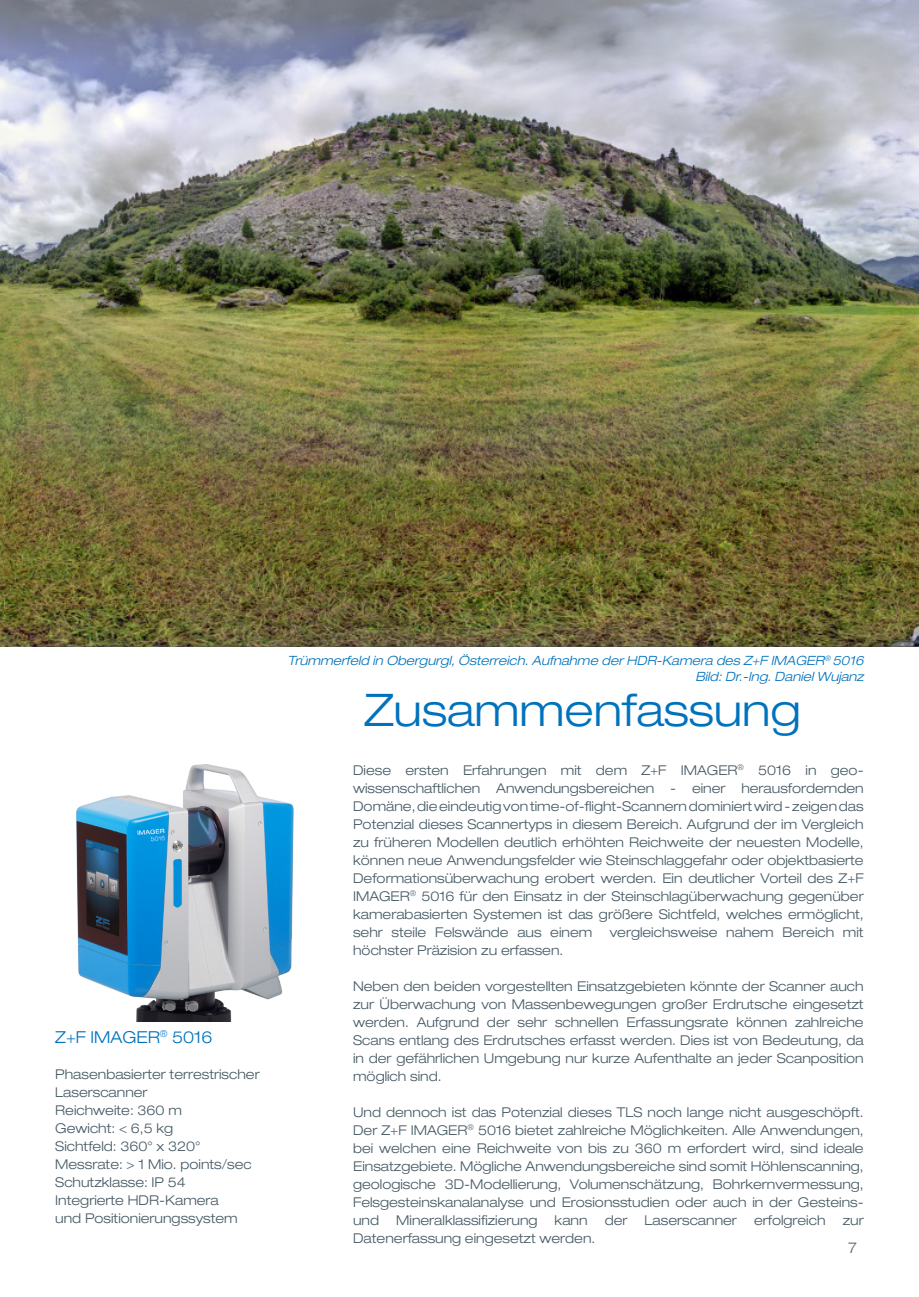
<style>
.page{position:relative;width:919px;height:1297px;background:#fff}
.page>*{position:absolute;margin:0;border:0;box-sizing:border-box;transform-origin:0 0}
.t1{font:300 expanded 45px "Helvetica Neue";color:#0072bc}
.t2{font:300 expanded 16.5px "Helvetica Neue";color:#0072bc}
.t3{font:300 expanded 15px "Helvetica Neue";color:#636366}
.t4{font:300 expanded 13.5px/18px "Helvetica Neue";color:#465a64;text-align:justify}
.t5{font:italic 300 expanded 12.75px/16.5px "Helvetica Neue";color:#0072bc;text-align:right}
</style>
<div class="page">
<img style="left:0;top:0;width:918px;height:646px">
<img style="left:76px;top:764px;width:218px;height:258px">
<p class="t2" style="left:55px;top:1027px;width:159px">Z+F IMAGER<sup>®</sup> 5016</p>
<p class="t4" style="left:55px;top:1065px;width:206px;text-align:left">Phasenbasierter terrestrischer<br>Laserscanner<br>Reichweite: 360 m<br>Gewicht: &lt; 6,5 kg<br>Sichtfeld: 360° x 320°<br>Messrate: &gt; 1 Mio. points/sec<br>Schutzklasse: IP 54<br>Integrierte HDR-Kamera<br>und Positionierungssystem</p>
<p class="t5" style="left:287px;top:652px;width:577px">Trümmerfeld in Obergurgl, Österreich. Aufnahme der HDR-Kamera des Z+F IMAGER<sup>®</sup> 5016<br>Bild: Dr.-Ing. Daniel Wujanz</p>
<h1 class="t1" style="left:364px;top:683px;width:437px">Zusammenfassung</h1>
<p class="t4" style="left:353px;top:761px;width:512px">Diese ersten Erfahrungen mit dem Z+F IMAGER<sup>®</sup> 5016 in geo&shy;wissenschaftlichen Anwendungsbereichen - einer herausfordernden Domäne, die eindeutig von time-of-flight-Scannern dominiert wird - zeigen das Potenzial dieses Scannertyps in diesem Bereich. Aufgrund der im Vergleich zu früheren Modellen deutlich erhöhten Reichweite der neuesten Modelle, können neue Anwendungsfelder wie Steinschlaggefahr oder objektbasierte Deformationsüberwachung erobert werden. Ein deutlicher Vorteil des Z+F IMAGER<sup>®</sup> 5016 für den Einsatz in der Steinschlagüberwachung gegenüber kamerabasierten Systemen ist das größere Sichtfeld, welches ermöglicht, sehr steile Felswände aus einem</p>
<p class="t4" style="left:609px;top:923px;width:255px">vergleichsweise nahem Bereich mit</p>
<p class="t4" style="left:353px;top:941px;width:212px">höchster Präzision zu erfassen.</p>
<p class="t4" style="left:353px;top:977px;width:512px">Neben den beiden vorgestellten Einsatzgebieten könnte der Scanner auch zur Überwachung von Massenbewegungen großer Erdrutsche eingesetzt werden. Aufgrund der sehr schnellen Erfassungsrate können zahlreiche Scans entlang des Erdrutsches erfasst werden. Dies ist von Bedeutung, da in der gefährlichen Umgebung nur kurze Aufenthalte an jeder Scanposition möglich sind.</p>
<p class="t4" style="left:353px;top:1103px;width:512px">Und dennoch ist das Potenzial dieses TLS noch lange nicht ausgeschöpft.<br>Der Z+F IMAGER<sup>®</sup> 5016 bietet zahlreiche Möglichkeiten. Alle Anwendungen, bei welchen eine Reichweite von bis zu 360 m erfordert wird, sind ideale Einsatzgebiete. Mögliche Anwendungsbereiche sind somit Höhlenscanning, geologische 3D-Modellierung, Volumenschätzung, Bohrkernvermessung, Felsgesteinskanalanalyse und Erosionsstudien oder auch in der Gesteins&shy;und</p>
<p class="t4" style="left:396px;top:1211px;width:143px">Mineralklassifizierung</p>
<p class="t4" style="left:554px;top:1211px;width:35px">kann</p>
<p class="t4" style="left:604px;top:1211px;width:24px">der</p>
<p class="t4" style="left:644px;top:1211px;width:94px">Laserscanner</p>
<p class="t4" style="left:754px;top:1211px;width:73px">erfolgreich</p>
<p class="t4" style="left:842px;top:1211px;width:23px">zur</p>
<p class="t4" style="left:353px;top:1229px;width:244px">Datenerfassung eingesetzt werden.</p>
<p class="t3" style="left:848px;top:1239px;width:10px">7</p>
</div>
